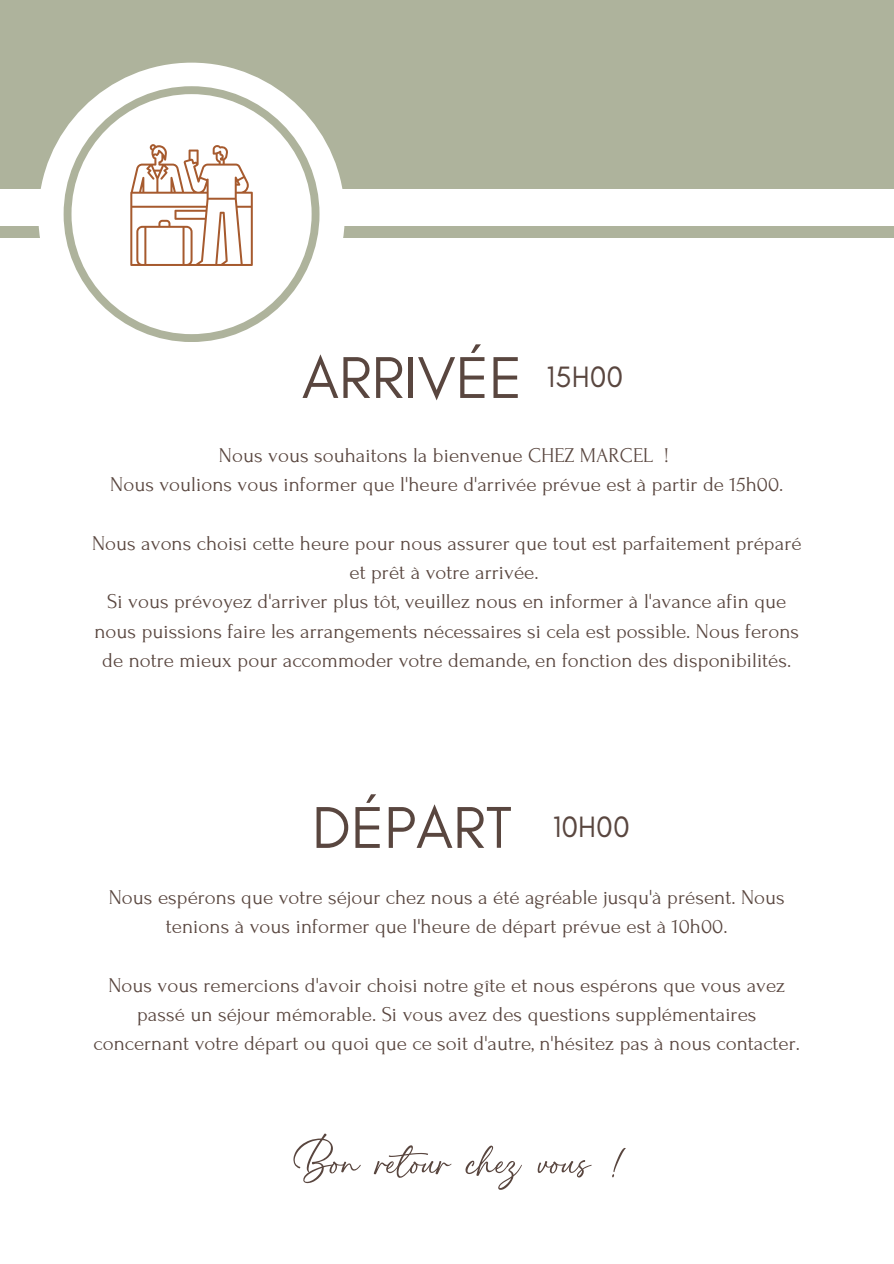
<style>
.page{position:relative;width:894px;height:1264px;background:#fff}
.page>*{position:absolute;margin:0;border:0;box-sizing:border-box;transform-origin:0 0}
.t1{font:60px "Glacial Indifference";color:#59463f}
.t2{font:58.8px "Best Moment";color:#59463f}
.t3{font:30px "Glacial Indifference";color:#59463f}
.t4{font:21px/29.2px "Forum";color:#59463f;text-align:center}
</style>
<div class="page">
<div style="left:0;top:0;width:893px;height:189px;background:#aeb39c"></div>
<div style="left:0;top:226px;width:893px;height:11px;background:#aeb39c"></div>
<div style="left:38px;top:63px;width:306px;height:306px;background:#fff;border-radius:50%"></div>
<svg style="left:64px;top:86px;width:255px;height:256px"></svg>
<svg style="left:130px;top:144px;width:123px;height:122px"></svg>
<p class="t1" style="left:302px;top:341px;width:222px">ARRIVÉE</p>
<p class="t3" style="left:546px;top:359px;width:78px">15H00</p>
<p class="t4" style="left:219px;top:441px;width:451px">Nous vous souhaitons la bienvenue CHEZ MARCEL !</p>
<p class="t4" style="left:110px;top:470px;width:674px">Nous voulions vous informer que l'heure d'arrivée prévue est à partir de 15h00.</p>
<h1 class="t4" style="left:92px;top:529px;width:711px">Nous avons choisi cette heure pour nous assurer que tout est parfaitement préparé et prêt à votre arrivée.</h1>
<h3 class="t4" style="left:94px;top:587px;width:706px">Si vous prévoyez d'arriver plus tôt, veuillez nous en informer à l'avance afin que nous puissions faire les arrangements nécessaires si cela est possible. Nous ferons de notre mieux pour accommoder votre demande, en fonction des disponibilités.</h3>
<p class="t1" style="left:312px;top:790px;width:201px">DÉPART</p>
<p class="t3" style="left:552px;top:808px;width:78px">10H00</p>
<p class="t4" style="left:109px;top:883px;width:677px">Nous espérons que votre séjour chez nous a été agréable jusqu'à présent. Nous tenions à vous informer que l'heure de départ prévue est à 10h00.</p>
<h1 class="t4" style="left:93px;top:970px;width:707px">Nous vous remercions d'avoir choisi notre gîte et nous espérons que vous avez passé un séjour mémorable. Si vous avez des questions supplémentaires concernant votre départ ou quoi que ce soit d'autre, n'hésitez pas à nous contacter.</h1>
<h3 class="t2" style="left:292px;top:1130px;width:335px">Bon retour chez vous !</h3>
</div>
